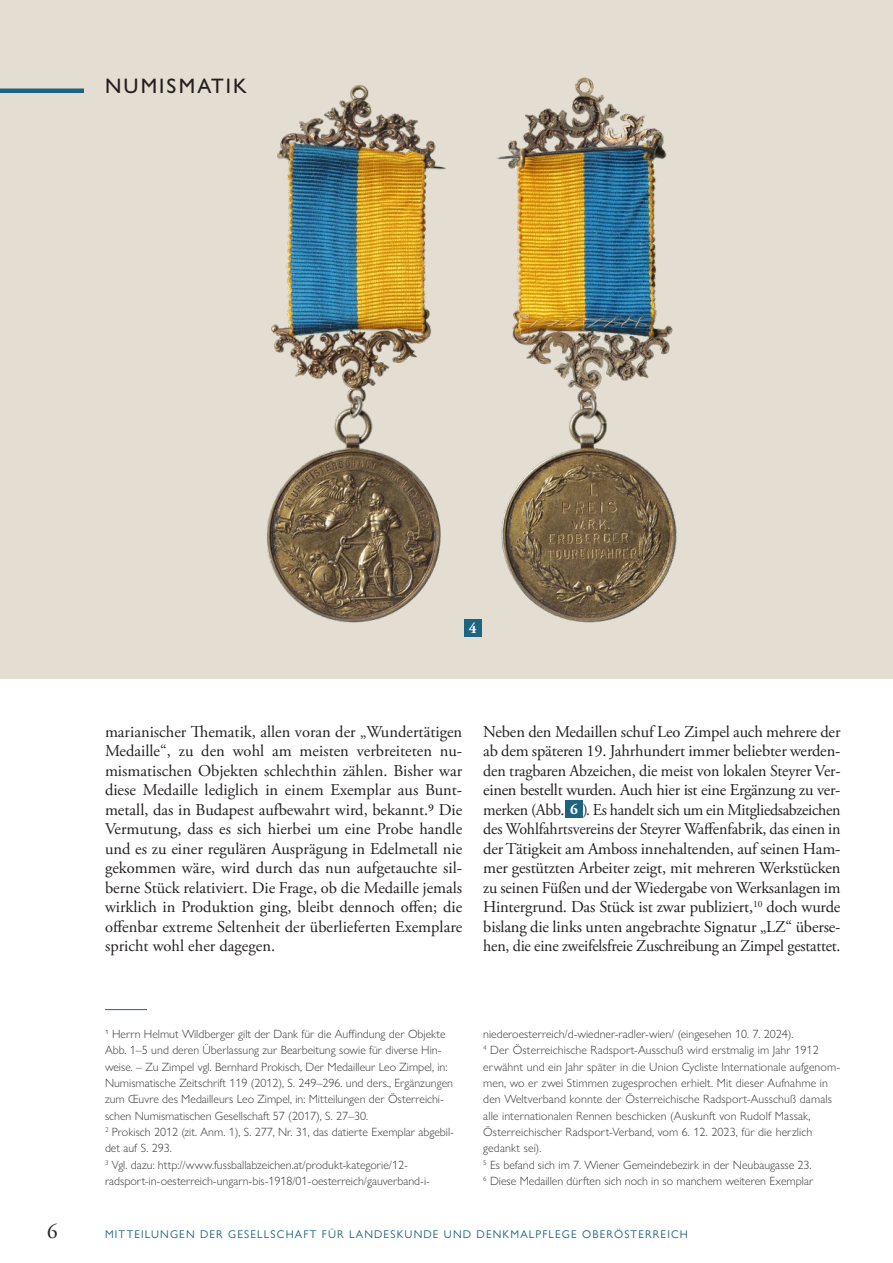
<style>
.page{position:relative;width:893px;height:1263px;background:#fff}
.page>*{position:absolute;margin:0;border:0;box-sizing:border-box;transform-origin:0 0}
.t1{font:500 21px "Gill Sans Nova";letter-spacing:.1em;color:#231f20}
.t2{font:21px "Adobe Garamond Pro";color:#231f20}
.Fließtext{font:16.5px/19.5px "Adobe Garamond Pro";letter-spacing:-.015em;color:#231f20;text-align:justify}
.t3{font:700 15px "Adobe Garamond Pro";color:#fff}
.t4{font:300 12px/16.4px "Gill Sans Nova";color:#231f20}
.t5{font:11.25px "Gill Sans Nova";letter-spacing:.1em;color:#1e6380}
</style>
<div class="page">
<div style="left:0;top:0;width:893px;height:678px;background:#e4ddd2"></div>
<hr style="left:0;top:89px;width:84px;height:4px;background:#1e6380">
<img style="left:496px;top:77px;width:181px;height:546px">
<hr style="left:105px;top:1009px;width:42px;height:1px;background:#1e6380">
<div style="left:464px;top:620px;width:17px;height:17px;background:#1e6380"></div>
<img style="left:267px;top:85px;width:179px;height:538px">
<div style="left:566px;top:801px;width:17px;height:17px;background:#1e6380"></div>
<p class="t1" style="left:105px;top:73px;width:143px">NUMISMATIK</p>
<p class="t3" style="left:469px;top:619px;width:9px">4</p>
<p class="Fließtext" style="left:105px;top:722px;width:359px">marianischer Thematik, allen voran der „Wundertätigen Medaille“, zu den wohl am meisten verbreiteten nu&shy;mismatischen Objekten schlechthin zählen. Bisher war diese Medaille lediglich in einem Exemplar aus Bunt&shy;metall, das in Budapest aufbewahrt wird, bekannt.9 Die Vermutung, dass es sich hierbei um eine Probe handle und es zu einer regulären Ausprägung in Edelmetall nie gekommen wäre, wird durch das nun aufgetauchte sil&shy;berne Stück relativiert. Die Frage, ob die Medaille jemals wirklich in Produktion ging, bleibt dennoch offen; die offenbar extreme Seltenheit der überlieferten Exemplare spricht wohl eher dagegen.</p>
<p class="Fließtext" style="left:483px;top:722px;width:359px">Neben den Medaillen schuf Leo Zimpel auch mehrere der ab dem späteren 19. Jahrhundert immer beliebter werden&shy;den tragbaren Abzeichen, die meist von lokalen Steyrer Ver&shy;einen bestellt wurden. Auch hier ist eine Ergänzung zu ver&shy;merken (Abb. 6 ). Es handelt sich um ein Mitgliedsabzeichen des Wohlfahrtsvereins der Steyrer Waffenfabrik, das einen in der Tätigkeit am Amboss innehaltenden, auf seinen Ham&shy;mer gestützten Arbeiter zeigt, mit mehreren Werkstücken zu seinen Füßen und der Wiedergabe von Werksanlagen im Hintergrund. Das Stück ist zwar publiziert,<sup>10</sup> doch wurde bislang die links unten angebrachte Signatur „LZ“ überse&shy;hen, die eine zweifelsfreie Zuschreibung an Zimpel gestattet.</p>
<p class="t3" style="left:570px;top:800px;width:9px">6</p>
<p class="t4" style="left:105px;top:1025px;width:350px">1 Herrn Helmut Wildberger gilt der Dank für die Auffindung der Objekte Abb. 1–5 und deren Überlassung zur Bearbeitung sowie für diverse Hin&shy;weise. – Zu Zimpel vgl. Bernhard Prokisch, Der Medailleur Leo Zimpel, in:<br>Numismatische Zeitschrift 119 (2012), S. 249–296. und ders., Ergänzungen zum Œuvre des Medailleurs Leo Zimpel, in: Mitteilungen der Österreichi&shy;schen Numismatischen Gesellschaft 57 (2017), S. 27–30.<br><sup>2</sup> Prokisch 2012 (zit. Anm. 1), S. 277, Nr. 31, das datierte Exemplar abgebil&shy;det auf S. 293.<br><sup>3</sup> Vgl. dazu: http://www.fussballabzeichen.at/produkt-kategorie/12- radsport-in-oesterreich-ungarn-bis-1918/01-oesterreich/gauverband-i-</p>
<p class="t4" style="left:483px;top:1025px;width:358px">niederoesterreich/d-wiedner-radler-wien/ (eingesehen 10. 7. 2024).<br><sup>4</sup> Der Österreichische Radsport-Ausschuß wird erstmalig im Jahr 1912 erwähnt und ein Jahr später in die Union Cycliste Internationale aufgenom&shy;men, wo er zwei Stimmen zugesprochen erhielt. Mit dieser Aufnahme in den Weltverband konnte der Österreichische Radsport-Ausschuß damals alle internationalen Rennen beschicken (Auskunft von Rudolf Massak, Österreichischer Radsport-Verband, vom 6. 12. 2023, für die herzlich gedankt sei).<br><sup>5</sup> Es befand sich im 7. Wiener Gemeindebezirk in der Neubaugasse 23.<br><sup>6</sup> Diese Medaillen dürften sich noch in so manchem weiteren Exemplar</p>
<p class="t2" style="left:47px;top:1218px;width:12px">6</p>
<p class="t5" style="left:105px;top:1227px;width:584px">MITTEILUNGEN DER GESELLSCHAFT FÜR LANDESKUNDE UND DENKMALPFLEGE OBERÖSTERREICH</p>
</div>
